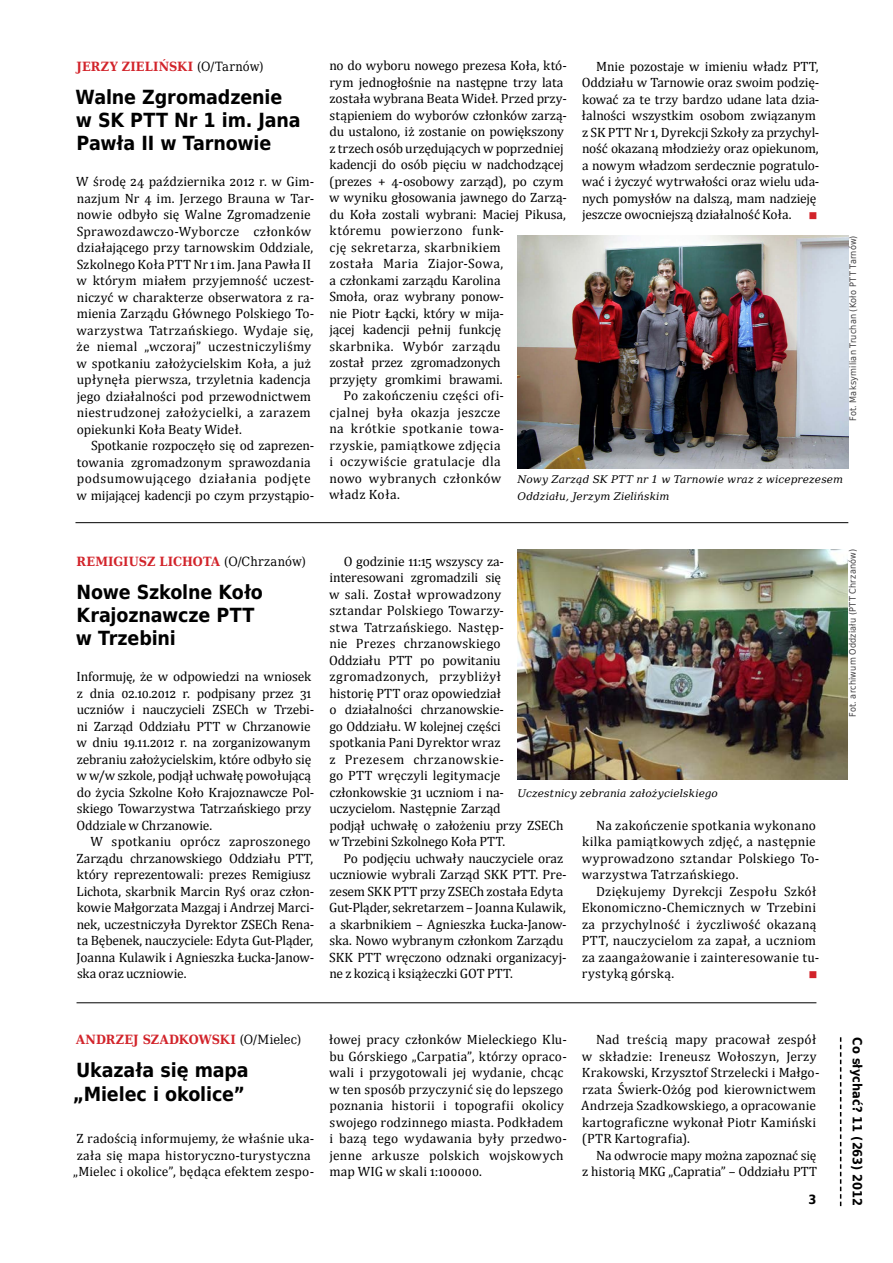
<style>
.page{position:relative;width:893px;height:1263px;background:#fff}
.page>*{position:absolute;margin:0;border:0;box-sizing:border-box;transform-origin:0 0}
.t1{font:700 19.5px/23.4px "DejaVu Sans Condensed";letter-spacing:-.005em;color:#000}
.t2{font:13.5px/16.5px "Cambria";letter-spacing:.005em;color:#000}
.t3{font:13.5px "Cambria";letter-spacing:.025em;color:#000}
.t4{font:13.5px "Cambria";letter-spacing:.03em;color:#000}
.t5{font:13.5px "Cambria";letter-spacing:.035em;color:#000}
.t6{font:13.5px "Cambria";letter-spacing:-.02em;color:#000}
.t7{font:700 12.75px "DejaVu Serif Condensed";letter-spacing:.01em;color:#d2232a}
.t8{font:700 12.75px "DejaVu Sans Condensed";color:#000}
.t9{font:italic 10.5px/16.5px "DejaVu Serif";letter-spacing:.01em;color:#000}
.t10{font:9px "DejaVu Sans Condensed";letter-spacing:.02em;color:#414042}
.t11{font:9px "DejaVu Serif";color:#d2232a}
.s1{font-weight:400;color:#000}
</style>
<div class="page">
<svg style="left:840px;top:1037px;width:1px;height:169px"></svg>
<img style="left:517px;top:236px;width:331px;height:233px">
<hr style="left:75px;top:522px;width:773px;height:1px;background:#000">
<img style="left:517px;top:549px;width:331px;height:230px">
<hr style="left:77px;top:1002px;width:739px;height:1px;background:#000">
<p class="t7" style="left:76px;top:56px;width:189px">JERZY ZIELIŃSKI <span class="s1">(O/Tarnów)</span></p>
<h1 class="t1" style="left:76px;top:84px;width:227px">Walne Zgromadzenie w SK PTT Nr 1 im. Jana<br>Pawła II w Tarnowie</h1>
<p class="t2" style="left:76px;top:173px;width:240px">W środę 24 października 2012 r. w Gim&shy;nazjum Nr 4 im. Jerzego Brauna w Tar&shy;nowie odbyło się Walne Zgromadzenie Sprawozdawczo-Wyborcze członków działającego przy tarnowskim Oddziale, Szkolnego Koła PTT Nr 1 im. Jana Pawła II w którym miałem przyjemność uczest&shy;niczyć w charakterze obserwatora z ra&shy;mienia Zarządu Głównego Polskiego To&shy;warzystwa Tatrzańskiego. Wydaje się, że niemal „wczoraj” uczestniczyliśmy w spotkaniu założycielskim Koła, a już upłynęła pierwsza, trzyletnia kadencja jego działalności pod przewodnictwem niestrudzonej założycielki, a zarazem opiekunki Koła Beaty Wideł.</p>
<p class="t2" style="left:76px;top:437px;width:239px;text-indent:15px">Spotkanie rozpoczęło się od zaprezen&shy;towania zgromadzonym sprawozdania podsumowującego działania podjęte w mijającej kadencji po czym przystąpio-</p>
<p class="t2" style="left:329px;top:58px;width:239px">no do wyboru nowego prezesa Koła, któ-</p>
<p class="t2" style="left:329px;top:74px;width:236px">rym jednogłośnie na następne trzy lata</p>
<p class="t2" style="left:330px;top:91px;width:239px">została wybrana Beata Wideł. Przed przy-</p>
<p class="t2" style="left:330px;top:107px;width:239px">stąpieniem do wyborów członków zarzą-</p>
<p class="t2" style="left:330px;top:124px;width:236px">du ustalono, iż zostanie on powiększony</p>
<p class="t2" style="left:330px;top:140px;width:236px">z trzech osób urzędujących w poprzedniej</p>
<p class="t6" style="left:330px;top:157px;width:236px">kadencji do osób pięciu w nadchodzącej</p>
<p class="t2" style="left:329px;top:173px;width:236px">(prezes + 4-osobowy zarząd), po czym</p>
<p class="t2" style="left:329px;top:190px;width:239px">w wyniku głosowania jawnego do Zarzą-</p>
<p class="t2" style="left:330px;top:206px;width:238px">du Koła zostali wybrani: Maciej Pikusa,</p>
<p class="t3" style="left:330px;top:223px;width:176px">któremu powierzono funk-</p>
<p class="t5" style="left:330px;top:239px;width:173px">cję sekretarza, skarbnikiem</p>
<p class="t3" style="left:330px;top:256px;width:175px">została Maria Ziajor-Sowa,</p>
<p class="t2" style="left:330px;top:272px;width:173px">a członkami zarządu Karolina</p>
<p class="t2" style="left:329px;top:289px;width:176px">Smoła, oraz wybrany ponow-</p>
<p class="t2" style="left:329px;top:305px;width:176px">nie Piotr Łącki, który w mija-</p>
<p class="t2" style="left:329px;top:322px;width:173px">jącej kadencji pełnij funkcję</p>
<p class="t4" style="left:330px;top:338px;width:173px">skarbnika. Wybór zarządu</p>
<p class="t2" style="left:330px;top:355px;width:173px">został przez zgromadzonych</p>
<p class="t2" style="left:329px;top:371px;width:175px">przyjęty gromkimi brawami.</p>
<p class="t4" style="left:344px;top:388px;width:162px">Po zakończeniu części ofi-</p>
<p class="t3" style="left:330px;top:404px;width:172px">cjalnej była okazja jeszcze</p>
<p class="t4" style="left:329px;top:421px;width:176px">na krótkie spotkanie towa-</p>
<p class="t3" style="left:329px;top:437px;width:173px">rzyskie, pamiątkowe zdjęcia</p>
<p class="t5" style="left:329px;top:454px;width:173px">i oczywiście gratulacje dla</p>
<p class="t2" style="left:329px;top:470px;width:173px">nowo wybranych członków</p>
<p class="t5" style="left:329px;top:487px;width:72px">władz Koła.</p>
<p class="t2" style="left:582px;top:58px;width:239px;text-indent:14px">Mnie pozostaje w imieniu władz PTT, Oddziału w Tarnowie oraz swoim podzię&shy;kować za te trzy bardzo udane lata dzia&shy;łalności wszystkim osobom związanym z SK PTT Nr 1, Dyrekcji Szkoły za przychyl&shy;ność okazaną młodzieży oraz opiekunom, a nowym władzom serdecznie pogratulo&shy;wać i życzyć wytrwałości oraz wielu uda&shy;nych pomysłów na dalszą, mam nadzieję jeszcze owocniejszą działalność Koła.</p>
<p class="t11" style="left:809px;top:208px;width:10px">■</p>
<p class="t10" style="left:846px;top:421px;width:187px;rotate:-90deg">Fot. Maksymilian Truchan (Koło PTT Tarnów)</p>
<p class="t9" style="left:517px;top:471px;width:327px">Nowy Zarząd SK PTT nr 1 w Tarnowie wraz z wiceprezesem<br>Oddziału, Jerzym Zielińskim</p>
<p class="t7" style="left:77px;top:551px;width:231px">REMIGIUSZ LICHOTA <span class="s1">(O/Chrzanów)</span></p>
<h1 class="t1" style="left:76px;top:579px;width:189px">Nowe Szkolne Koło<br>Krajoznawcze PTT w Trzebini</h1>
<p class="t2" style="left:76px;top:668px;width:239px">Informuję, że w odpowiedzi na wniosek z dnia 02.10.2012 r. podpisany przez 31 uczniów i nauczycieli ZSECh w Trzebi&shy;ni Zarząd Oddziału PTT w Chrzanowie w dniu 19.11.2012 r. na zorganizowanym zebraniu założycielskim, które odbyło się w w/w szkole, podjął uchwałę powołującą do życia Szkolne Koło Krajoznawcze Pol&shy;skiego Towarzystwa Tatrzańskiego przy Oddziale w Chrzanowie.</p>
<p class="t2" style="left:76px;top:833px;width:239px;text-indent:14px">W spotkaniu oprócz zaproszonego Zarządu chrzanowskiego Oddziału PTT, który reprezentowali: prezes Remigiusz Lichota, skarbnik Marcin Ryś oraz człon&shy;kowie Małgorzata Mazgaj i Andrzej Marci&shy;nek, uczestniczyła Dyrektor ZSECh Rena&shy;ta Bębenek, nauczyciele: Edyta Gut-Pląder, Joanna Kulawik i Agnieszka Łucka-Janow&shy;ska oraz uczniowie.</p>
<p class="t2" style="left:329px;top:553px;width:236px;text-indent:15px">O godzinie 11:15 wszyscy za&shy;interesowani zgromadzili się<br>w sali. Został wprowadzony<br>sztandar Polskiego Towarzy-<br>stwa Tatrzańskiego. Następ-<br>nie Prezes chrzanowskiego<br>Oddziału PTT po powitaniu zgromadzonych, przybliżył<br>historię PTT oraz opowiedział<br>o działalności chrzanowskie-<br>go Oddziału. W kolejnej części<br>spotkania Pani Dyrektor wraz<br>z Prezesem chrzanowskie-<br>go PTT wręczyli legitymacje członkowskie 31 uczniom i na&shy;uczycielom. Następnie Zarząd<br>podjął uchwałę o założeniu przy ZSECh w Trzebini Szkolnego Koła PTT.</p>
<p class="t2" style="left:329px;top:850px;width:239px;text-indent:14px">Po podjęciu uchwały nauczyciele oraz uczniowie wybrali Zarząd SKK PTT. Pre&shy;zesem SKK PTT przy ZSECh została Edyta Gut-Pląder, sekretarzem – Joanna Kulawik, a skarbnikiem – Agnieszka Łucka-Janow&shy;ska. Nowo wybranym członkom Zarządu SKK PTT wręczono odznaki organizacyj&shy;ne z kozicą i książeczki GOT PTT.</p>
<p class="t9" style="left:517px;top:784px;width:202px">Uczestnicy zebrania założycielskiego</p>
<p class="t2" style="left:582px;top:817px;width:239px;text-indent:14px">Na zakończenie spotkania wykonano kilka pamiątkowych zdjęć, a następnie wyprowadzono sztandar Polskiego To&shy;warzystwa Tatrzańskiego.</p>
<p class="t2" style="left:582px;top:883px;width:239px;text-indent:14px">Dziękujemy Dyrekcji Zespołu Szkół Ekonomiczno-Chemicznych w Trzebini za przychylność i życzliwość okazaną PTT, nauczycielom za zapał, a uczniom za zaangażowanie i zainteresowanie tu&shy;rystyką górską.</p>
<p class="t11" style="left:809px;top:967px;width:10px">■</p>
<p class="t10" style="left:845px;top:717px;width:169px;rotate:-90deg">Fot. archiwum Oddziału (PTT Chrzanów)</p>
<p class="t7" style="left:76px;top:1029px;width:227px">ANDRZEJ SZADKOWSKI <span class="s1">(O/Mielec)</span></p>
<h1 class="t1" style="left:73px;top:1058px;width:178px">Ukazała się mapa „Mielec i okolice”</h1>
<p class="t2" style="left:73px;top:1130px;width:242px">Z radością informujemy, że właśnie uka&shy;zała się mapa historyczno-turystyczna „Mielec i okolice”, będąca efektem zespo-</p>
<p class="t2" style="left:329px;top:1031px;width:239px">łowej pracy członków Mieleckiego Klu&shy;bu Górskiego „Carpatia”, którzy opraco&shy;wali i przygotowali jej wydanie, chcąc w ten sposób przyczynić się do lepszego poznania historii i topografii okolicy swojego rodzinnego miasta. Podkładem i bazą tego wydawania były przedwo&shy;jenne arkusze polskich wojskowych map WIG w skali 1:100000.</p>
<p class="t2" style="left:581px;top:1031px;width:240px;text-indent:15px">Nad treścią mapy pracował zespół w składzie: Ireneusz Wołoszyn, Jerzy Krakowski, Krzysztof Strzelecki i Małgo&shy;rzata Świerk-Ożóg pod kierownictwem Andrzeja Szadkowskiego, a opracowanie kartograficzne wykonał Piotr Kamiński (PTR Kartografia).</p>
<p class="t2" style="left:582px;top:1147px;width:236px;text-align:right">Na odwrocie mapy można zapoznać się<br>z historią MKG „Capratia” – Oddziału PTT</p>
<p class="t8" style="left:808px;top:1189px;width:9px">3</p>
<p class="t8" style="left:868px;top:1037px;width:170px;rotate:90deg">Co słychać? 11 (263) 2012</p>
</div>
